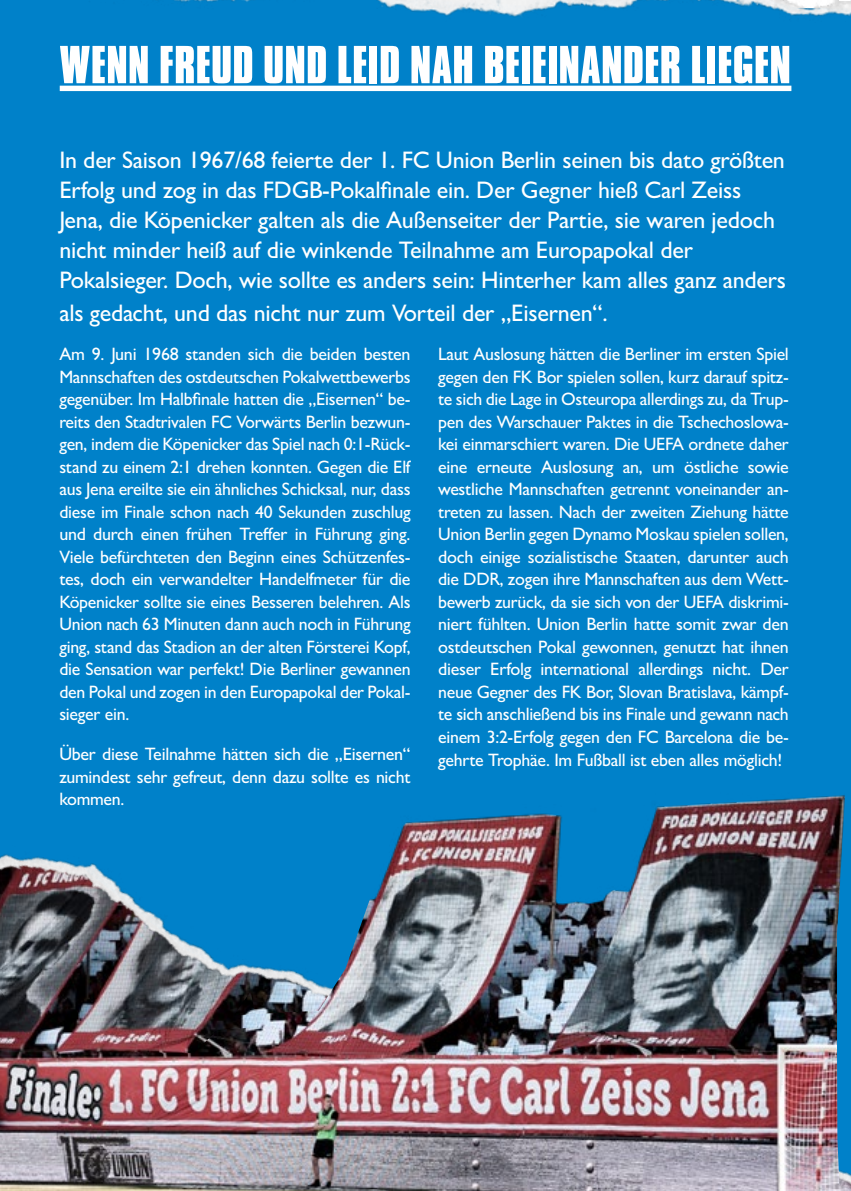
<style>
.page{position:relative;width:851px;height:1191px;background:#fff}
.page>*{position:absolute;margin:0;border:0;box-sizing:border-box;transform-origin:0 0}
.t1{font:700 55.8px "Compacta DOT";color:#fff}
.t2{font:500 24px/30px "Gill Sans MT Pro";letter-spacing:-.01em;color:#fff}
.t3{font:500 18px/22.5px "Gill Sans MT Pro";letter-spacing:-.015em;color:#fff;text-align:justify}
</style>
<div class="page">
<div style="left:0;top:0;width:850px;height:1191px;background:#0081c9"></div>
<img style="left:174px;top:0;width:676px;height:17px">
<div style="left:60px;top:86px;width:731px;height:5px;background:#fff"></div>
<img style="left:0;top:795px;width:850px;height:396px">
<h1 class="t1" style="left:60px;top:35px;width:732px">WENN FREUD UND LEID NAH BEIEINANDER LIEGEN</h1>
<p class="t2" style="left:59px;top:144px;width:728px">In der Saison 1967/68 feierte der 1. FC Union Berlin seinen bis dato größten Erfolg und zog in das FDGB-Pokalfinale ein. Der Gegner hieß Carl Zeiss Jena, die Köpenicker galten als die Außenseiter der Partie, sie waren jedoch nicht minder heiß auf die winkende Teilnahme am Europapokal der Pokalsieger. Doch, wie sollte es anders sein: Hinterher kam alles ganz anders</p>
<h2 class="t2" style="left:59px;top:297px;width:550px">als gedacht, und das nicht nur zum Vorteil der „Eisernen“.</h2>
<p class="t3" style="left:59px;top:343px;width:353px">Am 9. Juni 1968 standen sich die beiden besten Mannschaften des ostdeutschen Pokalwettbewerbs gegenüber. Im Halbfinale hatten die „Eisernen“ be&shy;reits den Stadtrivalen FC Vorwärts Berlin bezwun&shy;gen, indem die Köpenicker das Spiel nach 0:1-Rück&shy;stand zu einem 2:1 drehen konnten. Gegen die Elf aus Jena ereilte sie ein ähnliches Schicksal, nur, dass diese im Finale schon nach 40 Sekunden zuschlug und durch einen frühen Treffer in Führung ging.<br>Viele befürchteten den Beginn eines Schützenfes&shy;tes, doch ein verwandelter Handelfmeter für die Köpenicker sollte sie eines Besseren belehren. Als Union nach 63 Minuten dann auch noch in Führung ging, stand das Stadion an der alten Försterei Kopf, die Sensation war perfekt! Die Berliner gewannen den Pokal und zogen in den Europapokal der Pokal&shy;sieger ein.</p>
<p class="t3" style="left:59px;top:742px;width:353px">Über diese Teilnahme hätten sich die „Eisernen“ zumindest sehr gefreut, denn dazu sollte es nicht kommen.</p>
<p class="t3" style="left:438px;top:343px;width:352px">Laut Auslosung hätten die Berliner im ersten Spiel gegen den FK Bor spielen sollen, kurz darauf spitz&shy;te sich die Lage in Osteuropa allerdings zu, da Trup&shy;pen des Warschauer Paktes in die Tschechoslowa&shy;kei einmarschiert waren. Die UEFA ordnete daher eine erneute Auslosung an, um östliche sowie westliche Mannschaften getrennt voneinander an&shy;treten zu lassen. Nach der zweiten Ziehung hätte Union Berlin gegen Dynamo Moskau spielen sollen, doch einige sozialistische Staaten, darunter auch die DDR, zogen ihre Mannschaften aus dem Wett&shy;bewerb zurück, da sie sich von der UEFA diskrimi&shy;niert fühlten. Union Berlin hatte somit zwar den ostdeutschen Pokal gewonnen, genutzt hat ihnen dieser Erfolg international allerdings nicht. Der neue Gegner des FK Bor, Slovan Bratislava, kämpf&shy;te sich anschließend bis ins Finale und gewann nach einem 3:2-Erfolg gegen den FC Barcelona die be&shy;gehrte Trophäe. Im Fußball ist eben alles möglich!</p>
</div>
